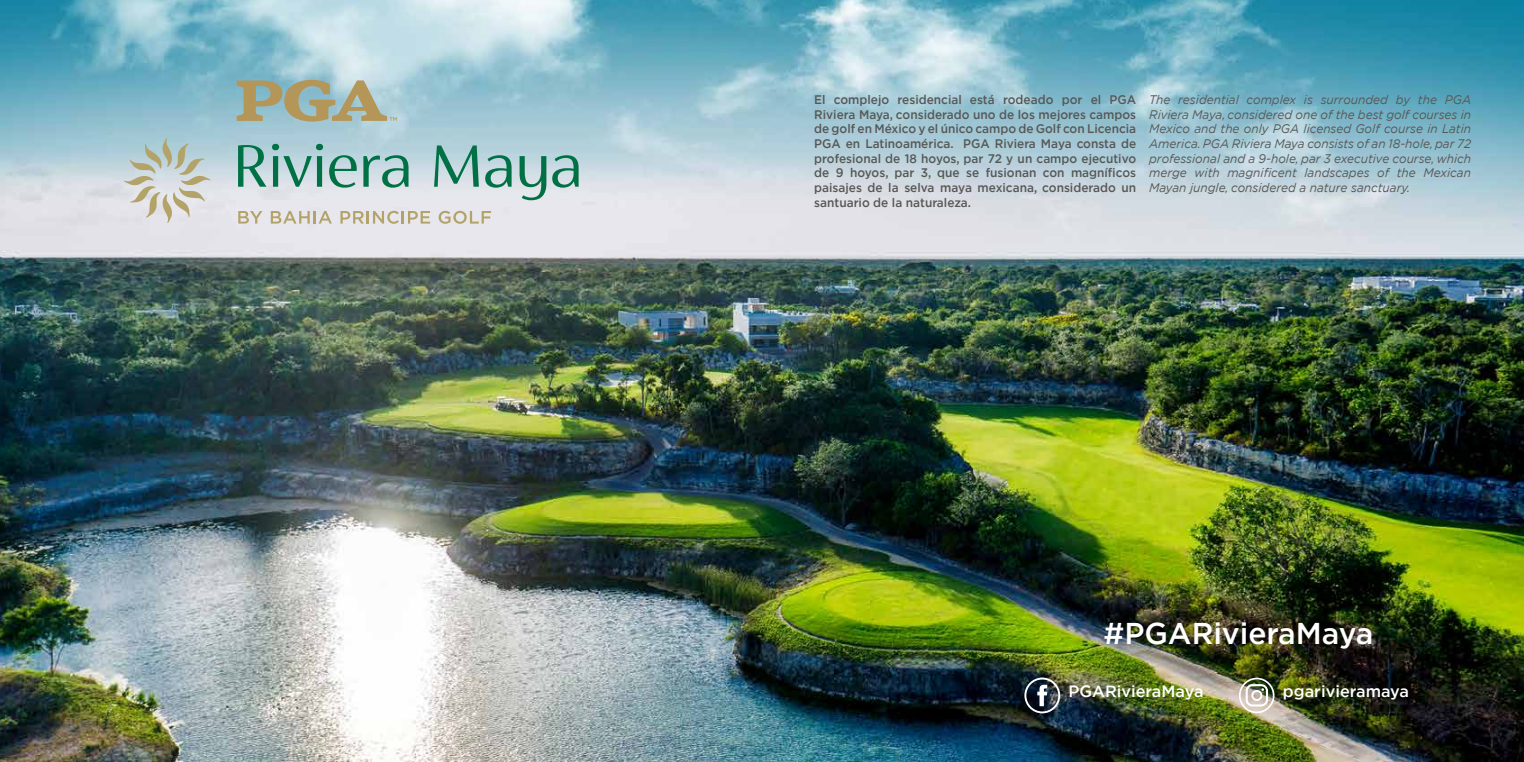
<style>
.page{position:relative;width:1524px;height:762px;background:#fff}
.page>*{position:absolute;margin:0;border:0;box-sizing:border-box;transform-origin:0 0}
.t1{font:500 30px "Gotham";color:#fff}
.t2{font:500 16.25px "Gotham";color:#fff}
.t3{font:500 12.38px/14.6px "Gotham";color:#575756;text-align:justify;scale:.96 1}
.t4{font:italic 12.38px/14.6px "Gotham";color:#575756;text-align:justify;scale:.96 1}
</style>
<div class="page">
<img style="left:0;top:0;width:1524px;height:762px">
<svg style="left:124px;top:138px;width:87px;height:85px;background:#c8cfc8"></svg>
<svg style="left:238px;top:145px;width:28px;height:42px"></svg>
<svg style="left:272px;top:144px;width:51px;height:43px;background:#8ab8b2"></svg>
<svg style="left:329px;top:155px;width:28px;height:33px"></svg>
<svg style="left:363px;top:155px;width:45px;height:33px"></svg>
<svg style="left:434px;top:145px;width:45px;height:42px;background:#84b5ad"></svg>
<svg style="left:485px;top:155px;width:26px;height:33px"></svg>
<svg style="left:519px;top:156px;width:27px;height:44px"></svg>
<svg style="left:552px;top:155px;width:26px;height:33px"></svg>
<svg style="left:238px;top:211px;width:24px;height:13px"></svg>
<svg style="left:271px;top:211px;width:61px;height:13px"></svg>
<svg style="left:340px;top:211px;width:90px;height:13px"></svg>
<svg style="left:439px;top:211px;width:52px;height:13px"></svg>
<svg style="left:237px;top:80px;width:160px;height:42px;background:#a8b09a"></svg>
<svg style="left:1024px;top:677px;width:36px;height:36px"></svg>
<svg style="left:1239px;top:678px;width:35px;height:35px"></svg>
<p class="t3" style="left:814px;top:92px;width:337px">El complejo residencial está rodeado por el PGA Riviera Maya, considerado uno de los mejores campos de golf en México y el único campo de Golf con Licencia PGA en Latinoamérica. PGA Riviera Maya consta de profesional de 18 hoyos, par 72 y un campo ejecutivo de 9 hoyos, par 3, que se fusionan con magníficos paisajes de la selva maya mexicana, considerado un santuario de la naturaleza.</p>
<p class="t4" style="left:1149px;top:92px;width:337px">The residential complex is surrounded by the PGA Riviera Maya, considered one of the best golf courses in Mexico and the only PGA licensed Golf course in Latin America. PGA Riviera Maya consists of an 18-hole, par 72 professional and a 9-hole, par 3 executive course, which merge with magnificent landscapes of the Mexican Mayan jungle, considered a nature sanctuary.</p>
<h1 class="t1" style="left:1103px;top:614px;width:272px">#PGARivieraMaya</h1>
<h2 class="t2" style="left:1068px;top:680px;width:136px">PGARivieraMaya</h2>
<h2 class="t2" style="left:1283px;top:680px;width:128px">pgarivieramaya</h2>
</div>
